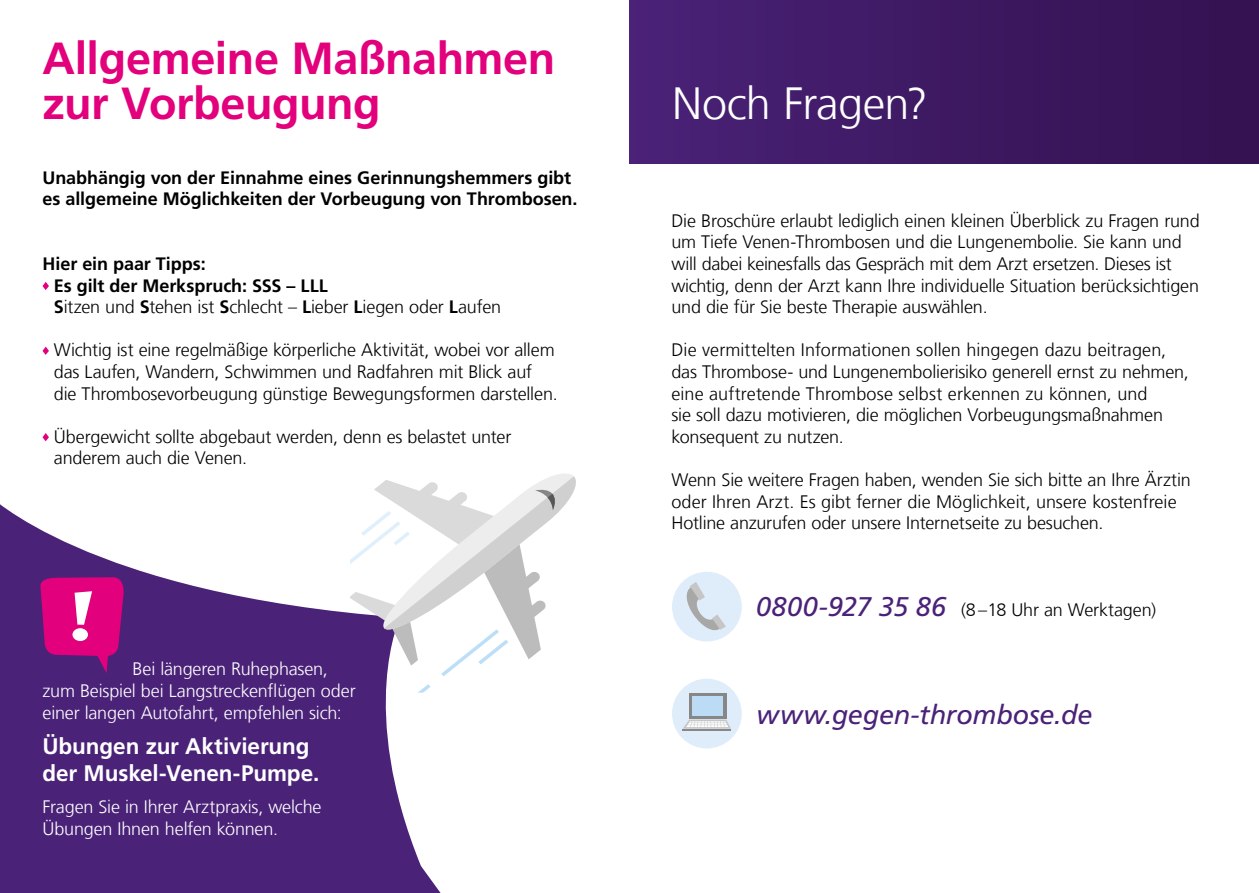
<style>
.page{position:relative;width:1259px;height:893px;background:#fff}
.page>*{position:absolute;margin:0;border:0;box-sizing:border-box;transform-origin:0 0}
.t1{font:700 45px/45px "Frutiger LT Com";letter-spacing:-.01em;color:#e2007c}
.t2{font:300 45px "Frutiger LT Com";letter-spacing:-.015em;color:#fff}
.t3{font:italic 27px "Frutiger LT";letter-spacing:-.005em;color:#4a2278}
.t4{font:700 22.5px/27px "Frutiger LT Com";letter-spacing:-.005em;color:#fff}
.t5{font:300 18px/21.6px "Frutiger LT Com";letter-spacing:-.01em;color:#000}
.t6{font:700 18px/21.6px "Frutiger LT Com";letter-spacing:-.005em;color:#000}
.t7{font:300 18px/21.6px "Frutiger LT Com";letter-spacing:-.01em;color:#fff}
.s1{font-weight:300}
.s2{font-family:"Frutiger LT";font-weight:400;font-style:italic;font-size:27px;color:#4a2278}
</style>
<div class="page">
<div style="left:629px;top:0;width:630px;height:163px;background:linear-gradient(to right,#492277,#33124f)"></div>
<svg style="left:0;top:504px;width:441px;height:389px;fill:#4a2278"></svg>
<svg style="left:43px;top:282px;width:6px;height:8px"></svg>
<svg style="left:43px;top:347px;width:6px;height:8px"></svg>
<svg style="left:43px;top:433px;width:6px;height:8px"></svg>
<svg style="left:39px;top:577px;width:86px;height:96px;background:#bc1983"></svg>
<svg style="left:350px;top:474px;width:226px;height:219px"></svg>
<div style="left:672px;top:572px;width:70px;height:69px;background:#dfedfa;border-radius:50%"></div>
<svg style="left:673px;top:582px;width:53px;height:57px"></svg>
<div style="left:672px;top:679px;width:70px;height:69px;background:#dfedfa;border-radius:50%"></div>
<div style="left:689px;top:693px;width:37px;height:26px;background:#878787"></div>
<div style="left:692px;top:696px;width:31px;height:20px;background:#bcdbf4"></div>
<hr style="left:683px;top:729px;width:48px;height:1px;background:#878787">
<svg style="left:683px;top:720px;width:48px;height:9px"></svg>
<h1 class="t1" style="left:43px;top:36px;width:514px">Allgemeine Maßnahmen zur Vorbeugung</h1>
<p class="t6" style="left:43px;top:167px;width:536px">Unabhängig von der Einnahme eines Gerinnungshemmers gibt es allgemeine Möglichkeiten der Vorbeugung von Thrombosen.</p>
<p class="t6" style="left:54px;top:253px;width:449px;text-indent:-11px">Hier ein paar Tipps:<br>Es gilt der Merkspruch: SSS – LLL<br>S<span class="s1">itzen und</span> S<span class="s1">tehen ist</span> S<span class="s1">chlecht –</span> L<span class="s1">ieber</span> L<span class="s1">iegen oder</span> L<span class="s1">aufen</span></p>
<p class="t5" style="left:54px;top:340px;width:505px">Wichtig ist eine regelmäßige körperliche Aktivität, wobei vor allem das Laufen, Wandern, Schwimmen und Radfahren mit Blick auf die Thrombosevorbeugung günstige Bewegungsformen darstellen.</p>
<p class="t5" style="left:54px;top:426px;width:459px">Übergewicht sollte abgebaut werden, denn es belastet unter anderem auch die Venen.</p>
<p class="t7" style="left:43px;top:658px;width:315px;text-indent:90px">Bei längeren Ruhephasen, zum Beispiel bei Langstreckenflügen oder einer langen Autofahrt, empfehlen sich:</p>
<p class="t4" style="left:43px;top:733px;width:278px">Übungen zur Aktivierung der Muskel-Venen-Pumpe.</p>
<p class="t7" style="left:43px;top:796px;width:280px">Fragen Sie in Ihrer Arztpraxis, welche<br>Übungen Ihnen helfen können.</p>
<h1 class="t2" style="left:672px;top:77px;width:257px">Noch Fragen?</h1>
<p class="t5" style="left:671px;top:210px;width:530px">Die Broschüre erlaubt lediglich einen kleinen Überblick zu Fragen rund um Tiefe Venen-Thrombosen und die Lungenembolie. Sie kann und will dabei keinesfalls das Gespräch mit dem Arzt ersetzen. Dieses ist wichtig, denn der Arzt kann Ihre individuelle Situation berücksichtigen und die für Sie beste Therapie auswählen.</p>
<p class="t5" style="left:671px;top:340px;width:519px">Die vermittelten Informationen sollen hingegen dazu beitragen, das Thrombose- und Lungenembolierisiko generell ernst zu nehmen, eine auftretende Thrombose selbst erkennen zu können, und<br>sie soll dazu motivieren, die möglichen Vorbeugungsmaßnahmen konsequent zu nutzen.</p>
<p class="t5" style="left:671px;top:469px;width:521px">Wenn Sie weitere Fragen haben, wenden Sie sich bitte an Ihre Ärztin oder Ihren Arzt. Es gibt ferner die Möglichkeit, unsere kostenfreie<br>Hotline anzurufen oder unsere Internetseite zu besuchen.</p>
<p class="t5" style="left:756px;top:599px;width:401px"><span class="s2">0800-927 35 86</span> (8–18 Uhr an Werktagen)</p>
<h2 class="t3" style="left:756px;top:698px;width:337px">www.gegen-thrombose.de</h2>
</div>
